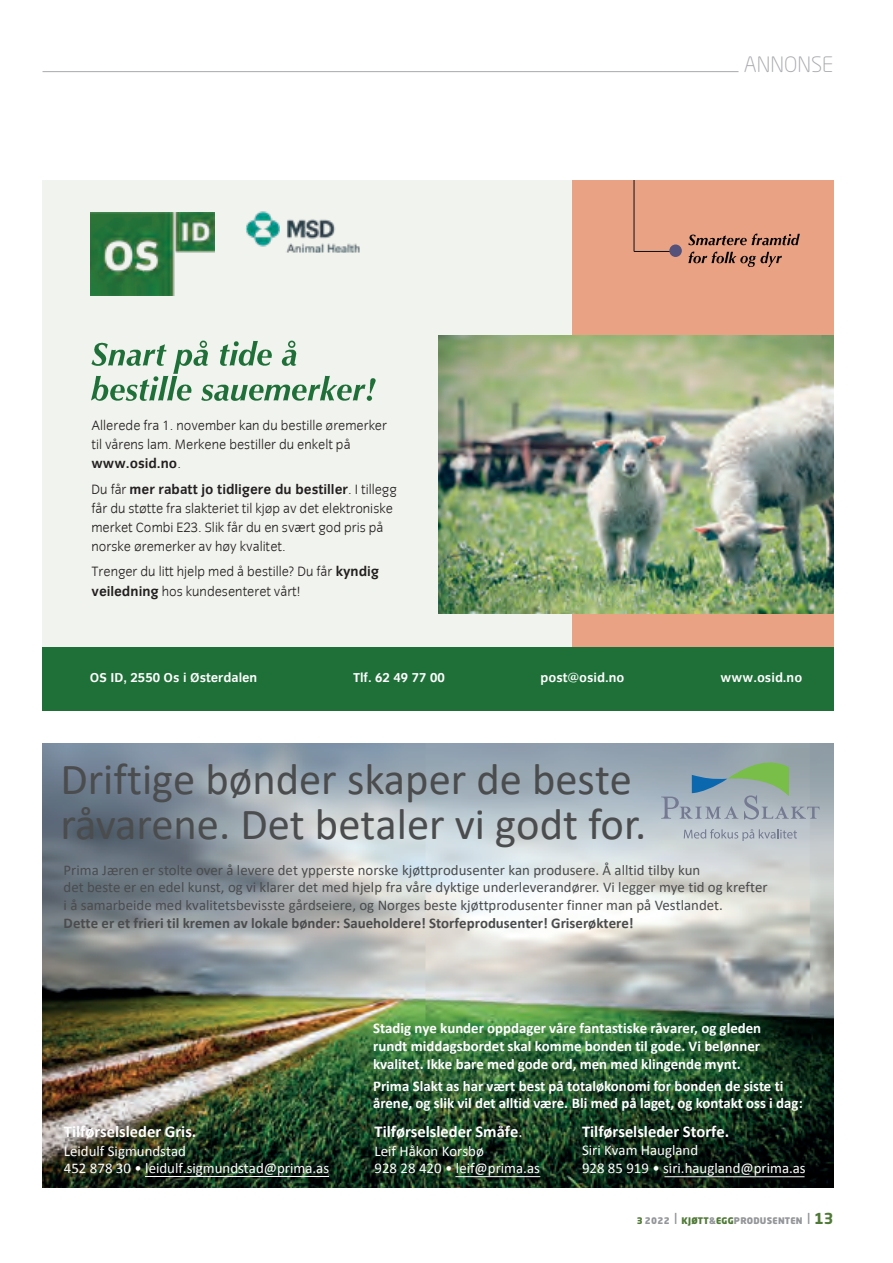
<style>
.page{position:relative;width:893px;height:1263px;background:#fff}
.page>*{position:absolute;margin:0;border:0;box-sizing:border-box;transform-origin:0 0}
.t1{font:44.55px/44.5px "Calibri";color:#4b4c4d}
.t2{font:300 21px "Neo Sans Std";color:#a8a9ad}
.t3{font:700 16.5px "Calibri";color:#fff}
.t4{font:14.85px/17.9px "Calibri";color:#4b4c4d}
.t5{font:700 14.85px/17.9px "Calibri";color:#fff;text-align:justify}
.t6{font:14.85px/17.5px "Calibri";color:#fff}
.t7{font:700 14.85px "Calibri";color:#4b4c4d}
.t8{font:14.25px "Zapf Dingbats ITC";color:#939598}
.t9{font:300 13.95px/19px "Congress Sans";color:#231f20}
.t10{font:700 13.2px "Congress Sans";color:#fff}
.t11{font:900 9px "Neo Sans Std";letter-spacing:.03em;color:#939598}
.s1{font-weight:700}
.s2{color:#4f7936}
.s3{font-weight:400}
.s4{font-weight:400;font-size:15px}
.s5{font-weight:700;font-size:15px;color:#4f7936}
</style>
<div class="page">
<img style="left:43px;top:743px;width:790px;height:445px">
<svg style="left:664px;top:1176px;width:140px;height:1px"></svg>
<hr style="left:145px;top:1176px;width:184px;height:1px;background:#fff">
<svg style="left:455px;top:1176px;width:85px;height:1px"></svg>
<svg style="left:661px;top:757px;width:159px;height:62px"></svg>
<svg style="left:684px;top:829px;width:113px;height:12px"></svg>
<hr style="left:43px;top:71px;width:695px;height:1px;background:#a8a9ad">
<div style="left:43px;top:180px;width:790px;height:530px;background:#f1f3ee"></div>
<div style="left:572px;top:180px;width:261px;height:485px;background:#e9a284"></div>
<div style="left:43px;top:648px;width:790px;height:62px;background:#1f7038"></div>
<img style="left:91px;top:212px;width:124px;height:83px">
<img style="left:689px;top:233px;width:111px;height:13px">
<img style="left:689px;top:251px;width:93px;height:16px">
<hr style="left:634px;top:180px;width:1px;height:71px;background:#0d1112">
<hr style="left:634px;top:251px;width:42px;height:1px;background:#0d1112">
<div style="left:669px;top:244px;width:13px;height:13px;background:#54517a;border-radius:50%"></div>
<img style="left:92px;top:340px;width:205px;height:30px">
<img style="left:92px;top:370px;width:284px;height:31px">
<img style="left:246px;top:211px;width:113px;height:41px">
<img style="left:438px;top:335px;width:395px;height:278px">
<p class="t9" style="left:92px;top:416px;width:297px">Allerede fra 1. november kan du bestille øremerker til vårens lam. Merkene bestiller du enkelt på <span class="s1">www.osid.no</span>.</p>
<p class="t9" style="left:92px;top:480px;width:307px">Du får <span class="s1">mer rabatt jo tidligere du bestiller</span>. I tillegg får du støtte fra slakteriet til kjøp av det elektroniske merket Combi E23. Slik får du en svært god pris på norske øremerker av høy kvalitet.</p>
<p class="t9" style="left:92px;top:562px;width:289px;line-height:19.5px">Trenger du litt hjelp med å bestille? Du får <span class="s1">kyndig veiledning</span> hos kundesenteret vårt!</p>
<p class="t8" style="left:273px;top:492px;width:22px">❚<span class="s2">❚</span>❚</p>
<h2 class="t2" style="left:744px;top:52px;width:91px">ANNONSE</h2>
<p class="t10" style="left:90px;top:670px;width:169px">OS ID, 2550 Os i Østerdalen</p>
<p class="t10" style="left:353px;top:670px;width:93px">Tlf. 62 49 77 00</p>
<p class="t10" style="left:540px;top:670px;width:86px">post@osid.no</p>
<p class="t10" style="left:721px;top:670px;width:83px">www.osid.no</p>
<h1 class="t1" style="left:60px;top:756px;width:587px">Driftige bønder skaper de beste råvarene. Det betaler vi godt for.</h1>
<p class="t4" style="left:64px;top:860px;width:705px">Prima Jæren er stolte over å levere det ypperste norske kjøttprodusenter kan produsere. Å alltid tilby kun<br>det beste er en edel kunst, og vi klarer det med hjelp fra våre dyktige underleverandører. Vi legger mye tid og krefter i å samarbeide med kvalitetsbevisste gårdseiere, og Norges beste kjøttprodusenter finner man på Vestlandet.</p>
<p class="t7" style="left:64px;top:912px;width:572px">Dette er et frieri til kremen av lokale bønder: Saueholdere! Storfeprodusenter! Griserøktere!</p>
<p class="t3" style="left:64px;top:1120px;width:134px">Tilførselsleder Gris.</p>
<p class="t6" style="left:64px;top:1142px;width:267px">Leidulf Sigmundstad<br>452 878 30 • leidulf.sigmundstad@prima.as</p>
<p class="t5" style="left:373px;top:1019px;width:390px">Stadig nye kunder oppdager våre fantastiske råvarer, og gleden rundt middagsbordet skal komme bonden til gode. Vi belønner kvalitet. Ikke bare med gode ord, men med klingende mynt.</p>
<p class="t5" style="left:373px;top:1076px;width:431px">Prima Slakt as har vært best på totaløkonomi for bonden de siste ti årene, og slik vil det alltid være. Bli med på laget, og kontakt oss i dag:</p>
<p class="t3" style="left:582px;top:1119px;width:149px">Tilførselsleder Storfe.</p>
<p class="t6" style="left:582px;top:1141px;width:225px">Siri Kvam Haugland<br>928 85 919 • siri.haugland@prima.as</p>
<p class="t3" style="left:375px;top:1120px;width:150px">Tilførselsleder Småfe<span class="s3">.</span></p>
<p class="t6" style="left:375px;top:1142px;width:167px">Leif Håkon Korsbø<br>928 28 420 • leif@prima.as</p>
<p class="t11" style="left:637px;top:1215px;width:198px"><span class="s2">3</span> 2022 <span class="s4">I</span> <span class="s2">KJØTT</span>&amp;<span class="s2">EGG</span>PRODUSENTEN <span class="s4">I</span> <span class="s5">13</span></p>
</div>
